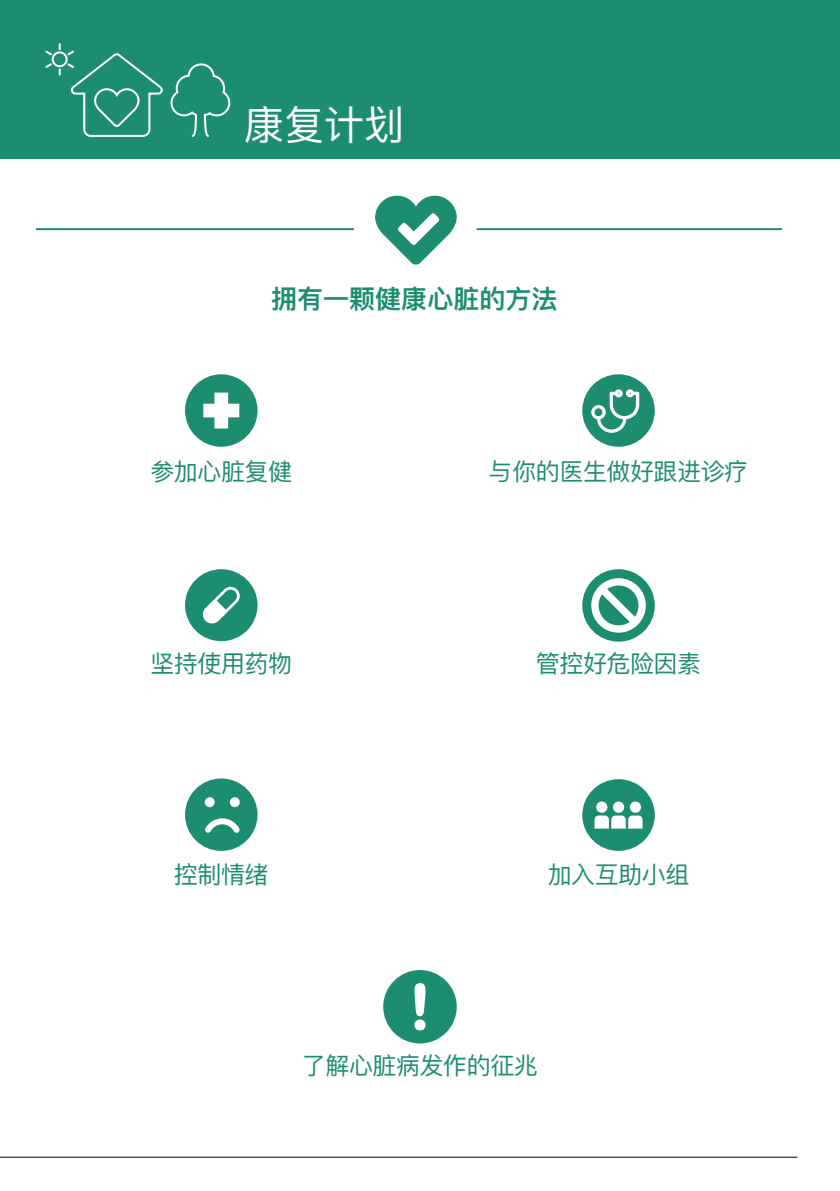
<style>
.page{position:relative;width:840px;height:1191px;background:#fff}
.page>*{position:absolute;margin:0;border:0;box-sizing:border-box;transform-origin:0 0}
.t1{font:40px "Ping Fang SC";color:#fff}
.t2{font:600 26px "Ping Fang SC";color:#1d8d72}
.t3{font:24px "Ping Fang SC";letter-spacing:-.02em;color:#1d8d72}
</style>
<div class="page">
<div style="left:0;top:0;width:839px;height:159px;background:#1d8d72"></div>
<hr style="left:476px;top:228px;width:305px;height:2px;background:#1d8d72">
<hr style="left:0;top:1156px;width:797px;height:1px;background:#000">
<div style="left:185px;top:374px;width:72px;height:73px;background:#1d8d72;border-radius:50%"></div>
<svg style="left:203px;top:392px;width:36px;height:36px"></svg>
<div style="left:582px;top:374px;width:72px;height:73px;background:#1d8d72;border-radius:50%"></div>
<svg style="left:590px;top:381px;width:49px;height:52px"></svg>
<div style="left:185px;top:569px;width:72px;height:72px;background:#1d8d72;border-radius:50%"></div>
<svg style="left:202px;top:587px;width:38px;height:37px"></svg>
<div style="left:582px;top:569px;width:72px;height:72px;background:#1d8d72;border-radius:50%"></div>
<svg style="left:587px;top:574px;width:62px;height:62px"></svg>
<div style="left:185px;top:778px;width:72px;height:73px;background:#1d8d72;border-radius:50%"></div>
<div style="left:230px;top:797px;width:10px;height:10px;background:#fff;border-radius:50%"></div>
<div style="left:205px;top:797px;width:9px;height:10px;background:#fff;border-radius:50%"></div>
<svg style="left:205px;top:818px;width:35px;height:15px"></svg>
<div style="left:582px;top:779px;width:72px;height:72px;background:#1d8d72;border-radius:50%"></div>
<svg style="left:594px;top:801px;width:48px;height:27px"></svg>
<div style="left:383px;top:970px;width:73px;height:73px;background:#1d8d72;border-radius:50%"></div>
<svg style="left:414px;top:983px;width:11px;height:47px"></svg>
<svg style="left:45px;top:43px;width:186px;height:94px"></svg>
<svg style="left:375px;top:195px;width:82px;height:70px"></svg>
<hr style="left:36px;top:228px;width:318px;height:2px;background:#1d8d72">
<h1 class="t1" style="left:244px;top:100px;width:162px">康复计划</h1>
<p class="t2" style="left:271px;top:283px;width:287px">拥有一颗健康心脏的方法</p>
<p class="t3" style="left:150px;top:456px;width:143px">参加心脏复健</p>
<p class="t3" style="left:150px;top:648px;width:143px">坚持使用药物</p>
<p class="t3" style="left:488px;top:456px;width:261px">与你的医生做好跟进诊疗</p>
<p class="t3" style="left:535px;top:648px;width:167px">管控好危险因素</p>
<p class="t3" style="left:174px;top:859px;width:96px">控制情绪</p>
<p class="t3" style="left:547px;top:859px;width:143px">加入互助小组</p>
<p class="t3" style="left:302px;top:1050px;width:237px">了解心脏病发作的征兆</p>
</div>
